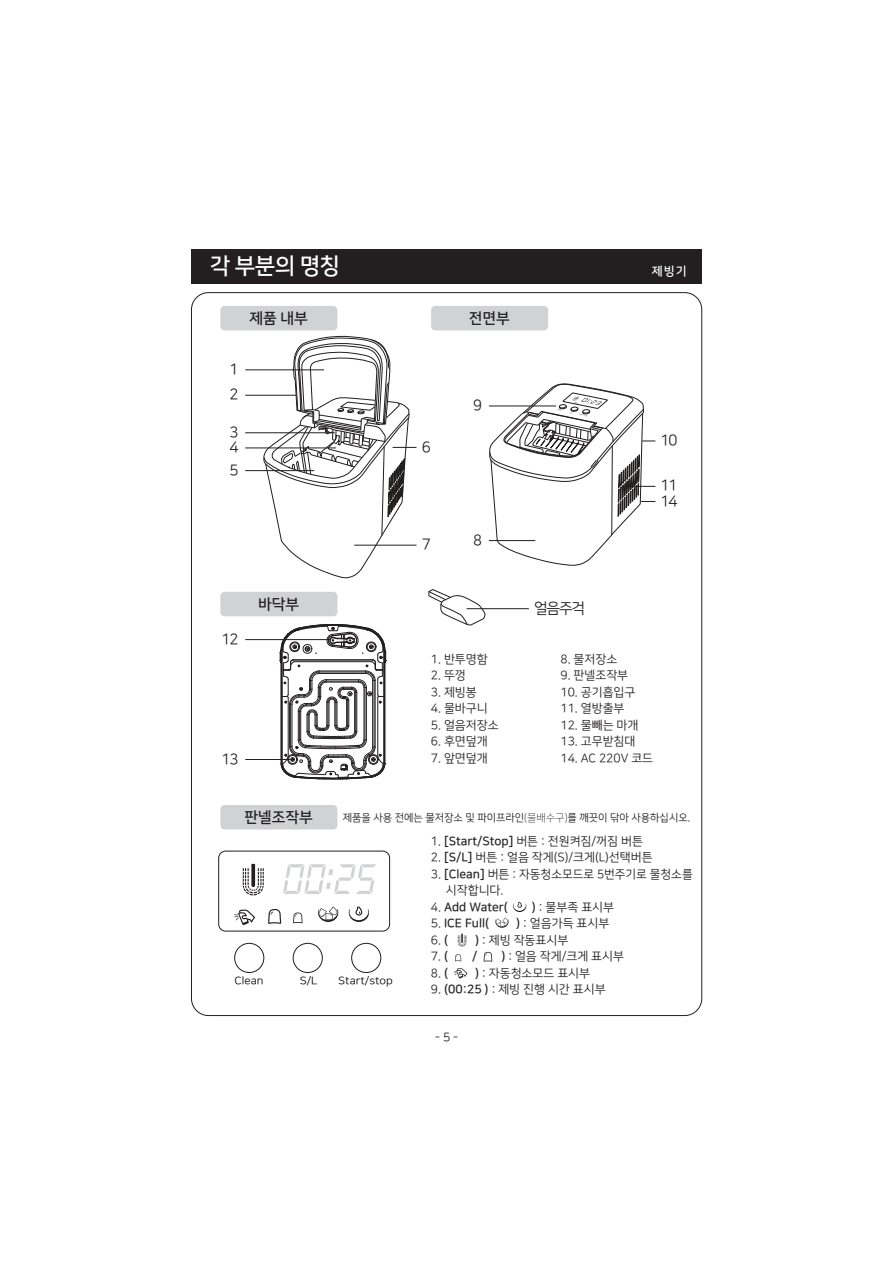
<style>
.page{position:relative;width:893px;height:1263px;background:#fff}
.page>*{position:absolute;margin:0;border:0;box-sizing:border-box;transform-origin:0 0}
.t1{font:22.5px "Nanum Square B";color:#fff}
.t2{font:15px/15.1px "Nanum Square R";letter-spacing:-.075em;color:#231f20}
.t3{font:15px "Nanum Square B";color:#231f20}
.t4{font:12px/16.5px "Nanum Square R";color:#231f20}
.t5{font:12px "Nanum Square B";color:#231f20}
.t6{font:12px "Nanum Square B";color:#fff}
.t7{font:10.5px "Nanum Square R";color:#231f20}
.t8{font:10.5px "Nanum Square R";color:#050504;scale:1.1 1}
.s1{font-family:"Nanum Square L"}
.s2{font-family:"Nanum Square B"}
.s3{font-family:"Nanum Square R"}
</style>
<div class="page">
<div style="left:431px;top:306px;width:117px;height:24px;background:#d1d2d4;border-radius:4px"></div>
<div style="left:220px;top:306px;width:117px;height:24px;background:#d1d2d4;border-radius:4px"></div>
<div style="left:220px;top:592px;width:117px;height:24px;background:#d1d2d4;border-radius:4px"></div>
<div style="left:220px;top:805px;width:117px;height:24px;background:#d1d2d4;border-radius:4px"></div>
<div style="left:191px;top:250px;width:511px;height:34px;background:#231f20"></div>
<hr style="left:245px;top:369px;width:79px;height:1px;background:#231f20">
<hr style="left:245px;top:432px;width:90px;height:1px;background:#231f20">
<hr style="left:245px;top:470px;width:69px;height:1px;background:#231f20">
<hr style="left:245px;top:639px;width:86px;height:1px;background:#231f20">
<hr style="left:245px;top:759px;width:45px;height:1px;background:#231f20">
<hr style="left:467px;top:608px;width:62px;height:1px;background:#231f20">
<hr style="left:245px;top:448px;width:91px;height:1px;background:#231f20">
<hr style="left:245px;top:395px;width:51px;height:1px;background:#231f20">
<svg style="left:280px;top:624px;width:107px;height:156px"></svg>
<svg style="left:263px;top:336px;width:153px;height:242px"></svg>
<svg style="left:489px;top:383px;width:166px;height:183px"></svg>
<svg style="left:283px;top:864px;width:93px;height:30px"></svg>
<svg style="left:243px;top:864px;width:21px;height:31px"></svg>
<div style="left:234px;top:943px;width:30px;height:30px;border:1px solid #211e1e;border-radius:50%"></div>
<div style="left:293px;top:943px;width:30px;height:30px;border:1px solid #211e1e;border-radius:50%"></div>
<div style="left:351px;top:943px;width:30px;height:30px;border:1px solid #211e1e;border-radius:50%"></div>
<div style="left:218px;top:851px;width:172px;height:80px;border:1px solid #211e1e;border-radius:7px"></div>
<svg style="left:268px;top:909px;width:13px;height:15px"></svg>
<svg style="left:293px;top:912px;width:10px;height:11px"></svg>
<svg style="left:234px;top:909px;width:21px;height:16px"></svg>
<svg style="left:349px;top:906px;width:20px;height:16px"></svg>
<svg style="left:318px;top:907px;width:20px;height:15px"></svg>
<svg style="left:458px;top:934px;width:8px;height:12px"></svg>
<svg style="left:484px;top:952px;width:8px;height:10px"></svg>
<svg style="left:455px;top:954px;width:6px;height:7px"></svg>
<svg style="left:454px;top:968px;width:13px;height:10px"></svg>
<svg style="left:513px;top:902px;width:13px;height:10px"></svg>
<svg style="left:495px;top:918px;width:14px;height:10px"></svg>
<svg style="left:428px;top:589px;width:58px;height:37px"></svg>
<h1 class="t1" style="left:210px;top:254px;width:132px">각 부분의 명칭</h1>
<p class="t6" style="left:652px;top:265px;width:37px">제빙기</p>
<p class="t3" style="left:249px;top:310px;width:60px">제품 내부</p>
<p class="t3" style="left:469px;top:310px;width:42px">전면부</p>
<p class="t2" style="left:229px;top:362px;width:10px">1</p>
<p class="t2" style="left:229px;top:388px;width:10px">2</p>
<p class="t2" style="left:229px;top:425px;width:10px">3</p>
<p class="t2" style="left:229px;top:463px;width:10px">5</p>
<p class="t2" style="left:229px;top:441px;width:10px">4</p>
<p class="t2" style="left:422px;top:440px;width:10px">6</p>
<p class="t2" style="left:473px;top:399px;width:10px">9</p>
<p class="t2" style="left:222px;top:632px;width:18px">12</p>
<p class="t3" style="left:258px;top:596px;width:42px">바닥부</p>
<p class="t2" style="left:222px;top:752px;width:18px">13</p>
<p class="t2" style="left:422px;top:538px;width:10px">7</p>
<p class="t2" style="left:473px;top:533px;width:10px">8</p>
<p class="t4" style="left:431px;top:651px;width:58px">1. 반투명함</p>
<p class="t4" style="left:431px;top:668px;width:36px">2. 뚜껑</p>
<p class="t4" style="left:431px;top:684px;width:47px">3. 제빙봉</p>
<p class="t4" style="left:431px;top:701px;width:58px">4. 물바구니</p>
<p class="t4" style="left:431px;top:717px;width:69px">5. 얼음저장소</p>
<p class="t4" style="left:431px;top:734px;width:58px">6. 후면덮개</p>
<p class="t4" style="left:431px;top:750px;width:58px">7. 앞면덮개</p>
<p class="t2" style="left:661px;top:434px;width:18px">10</p>
<p class="t2" style="left:661px;top:479px;width:18px">11<br>14</p>
<p class="t2" style="left:534px;top:601px;width:53px">얼음주걱</p>
<p class="t4" style="left:560px;top:651px;width:58px">8. 물저장소</p>
<p class="t4" style="left:560px;top:668px;width:69px">9. 판넬조작부</p>
<p class="t4" style="left:560px;top:684px;width:76px">10. 공기흡입구</p>
<p class="t4" style="left:560px;top:701px;width:66px">11. 열방출부</p>
<p class="t4" style="left:560px;top:717px;width:79px">12. 물빼는 마개</p>
<p class="t4" style="left:560px;top:734px;width:76px">13. 고무받침대</p>
<p class="t4" style="left:560px;top:750px;width:94px">14. AC 220V 코드</p>
<p class="t3" style="left:245px;top:809px;width:70px">판넬조작부</p>
<p class="t7" style="left:343px;top:812px;width:349px">제품을 사용 전에는 물저장소 및 파이프라인<span class="s1">(물배수구)</span>를 깨끗이 닦아 사용하십시오.</p>
<p class="t8" style="left:235px;top:976px;width:28px">Clean</p>
<p class="t8" style="left:300px;top:976px;width:18px">S/L</p>
<p class="t8" style="left:338px;top:976px;width:51px">Start/stop</p>
<p class="t4" style="left:431px;top:833px;width:213px">1. <span class="s2">[Start/Stop]</span> 버튼 : 전원켜짐/꺼짐 버튼</p>
<p class="t4" style="left:431px;top:850px;width:223px">2. <span class="s2">[S/L]</span> 버튼 : 얼음 작게(S)/크게(L)선택버튼</p>
<p class="t4" style="left:446px;top:866px;width:248px;text-indent:-15px">3. <span class="s2">[Clean]</span> 버튼 : 자동청소모드로 5번주기로 물청소를 시작합니다.</p>
<p class="t5" style="left:431px;top:901px;width:79px"><span class="s3">4.</span> Add Water(</p>
<p class="t4" style="left:532px;top:899px;width:84px"><span class="s2">)</span> : 물부족 표시부</p>
<p class="t5" style="left:431px;top:917px;width:60px"><span class="s3">5.</span> ICE Full(</p>
<p class="t4" style="left:516px;top:915px;width:95px"><span class="s2">)</span> : 얼음가득 표시부</p>
<p class="t4" style="left:431px;top:932px;width:19px">6. <span class="s2">(</span></p>
<p class="t4" style="left:475px;top:932px;width:95px"><span class="s2">)</span> : 제빙 작동표시부</p>
<p class="t4" style="left:431px;top:949px;width:19px">7. <span class="s2">(</span></p>
<p class="t5" style="left:472px;top:950px;width:7px">/</p>
<p class="t4" style="left:501px;top:948px;width:124px"><span class="s2">)</span> : 얼음 작게/크게 표시부</p>
<p class="t4" style="left:431px;top:965px;width:19px">8. <span class="s2">(</span></p>
<p class="t4" style="left:475px;top:965px;width:116px"><span class="s2">)</span> : 자동청소모드 표시부</p>
<p class="t4" style="left:431px;top:982px;width:176px">9. <span class="s2">(00:25 )</span> : 제빙 진행 시간 표시부</p>
<p class="t4" style="left:435px;top:1029px;width:25px">- 5 -</p>
</div>
